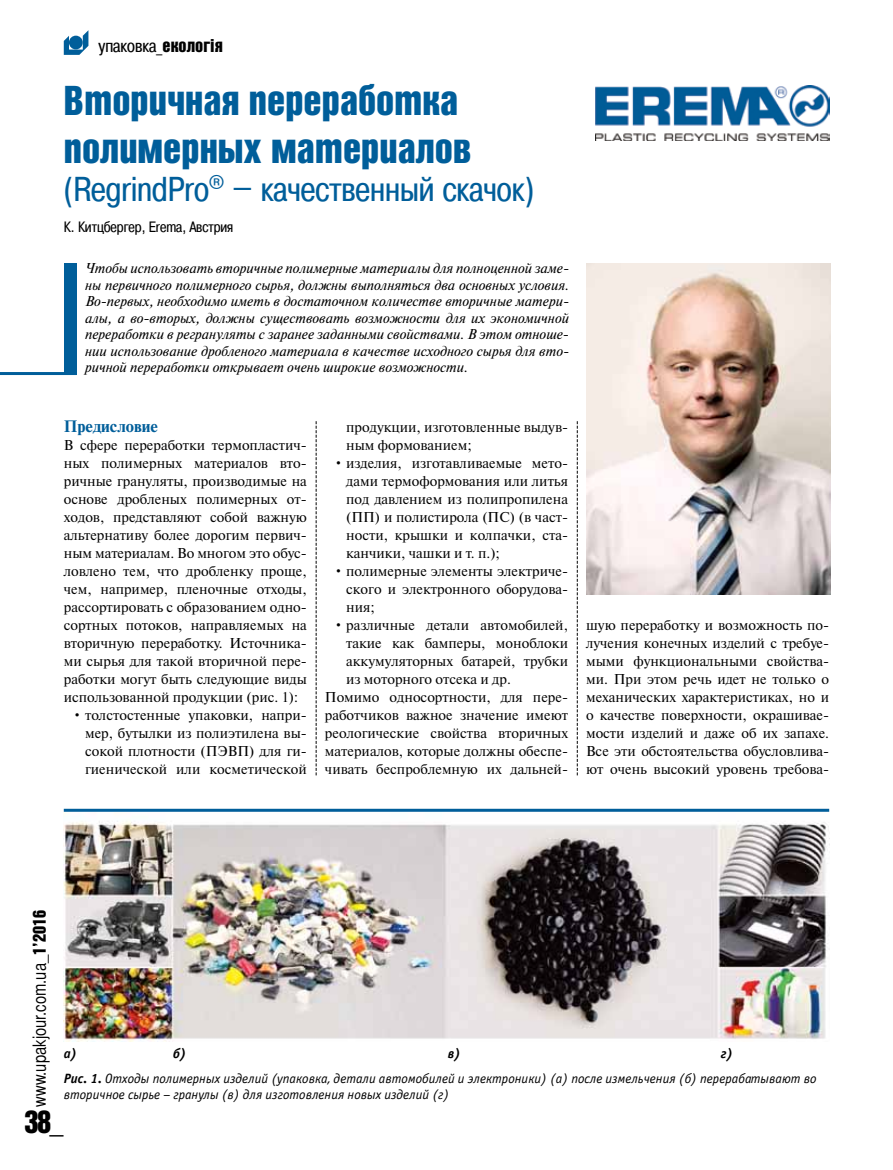
<style>
.page{position:relative;width:893px;height:1170px;background:#fff}
.page>*{position:absolute;margin:0;border:0;box-sizing:border-box;transform-origin:0 0}
.t1{font:40.5px/48.6px "Bastion Kontrast Alt C";color:#005e9a}
.t2{font:34.5px "Pragmatica Cond C";color:#005e9a}
.t3{font:31.5px "Bastion Kontrast Alt C";color:#000}
.t4{font:18px "Bastion C";color:#000}
.t5{font:18px "Pragmatica Cond C";color:#000}
.t6{font:700 16.5px "Newton C";color:#005e9a}
.t7{font:15px "Pragmatica Cond C";color:#000}
.t8{font:14.25px/18px "Newton C";color:#000}
.t9{font:italic 14.25px/16.5px "Newton C";color:#000;text-align:justify}
.t10{font:italic 13.5px/25px "Officina Sans C";color:#000}
.t11{font:italic 700 13.5px "Officina Sans C";color:#000}
.s1{font-family:"Bastion Kontrast Alt C"}
.s2{font-weight:700}
</style>
<div class="page">
<svg style="left:64px;top:30px;width:24px;height:25px"></svg>
<div style="left:64px;top:263px;width:13px;height:112px;background:#005e9a"></div>
<hr style="left:0;top:372px;width:77px;height:3px;background:#005e9a">
<svg style="left:316px;top:421px;width:1px;height:355px"></svg>
<svg style="left:577px;top:421px;width:1px;height:355px"></svg>
<img style="left:586px;top:263px;width:244px;height:332px">
<img style="left:595px;top:85px;width:234px;height:55px">
<img style="left:64px;top:821px;width:765px;height:220px">
<hr style="left:64px;top:808px;width:765px;height:3px;background:#005e9a">
<p class="t5" style="left:99px;top:35px;width:126px">упаковка_<span class="s1">екологія</span></p>
<h1 class="t1" style="left:64px;top:76px;width:409px">Вторичная переработка полимерных материалов</h1>
<h2 class="t2" style="left:64px;top:170px;width:472px">(RegrindPro<sup>®</sup> – качественный скачок)</h2>
<p class="t7" style="left:64px;top:218px;width:171px">К. Китцбергер, Erema, Австрия</p>
<p class="t9" style="left:85px;top:260px;width:486px">Чтобы использовать вторичные полимерные материалы для полноценной заме&shy;ны первичного полимерного сырья, должны выполняться два основных условия.<br>Во-первых, необходимо иметь в достаточном количестве вторичные матери&shy;алы, а во-вторых, должны существовать возможности для их экономичной переработки в регрануляты с заранее заданными свойствами. В этом отноше&shy;нии использование дробленого материала в качестве исходного сырья для вто&shy;ричной переработки открывает очень широкие возможности.</p>
<p class="t6" style="left:64px;top:417px;width:96px">Предисловие</p>
<p class="t8" style="left:64px;top:436px;width:245px">B сфере переработки термопластич&shy;ных полимерных материалов вто&shy;ричные грануляты, производимые на основе дробленых полимерных от&shy;ходов, представляют собой важную альтернативу более дорогим первич&shy;ным материалам. Во многом это обус&shy;ловлено тем, что дробленку проще, чем, например, пленочные отходы, рассортировать с образованием одно&shy;сортных потоков, направляемых на вторичную переработку. Источника&shy;ми сырья для такой вторичной пере&shy;работки могут быть следующие виды использованной продукции (рис. 1):</p>
<p class="t8" style="left:85px;top:706px;width:223px;text-align:justify;text-indent:-13px">• толстостенные упаковки, напри&shy;мер, бутылки из полиэтилена вы&shy;сокой плотности (ПЭВП) для ги&shy;гиенической или косметической</p>
<p class="t8" style="left:346px;top:418px;width:223px">продукции, изготовленные выдув&shy;ным формованием;</p>
<p class="t8" style="left:346px;top:454px;width:223px;text-align:justify;text-indent:-13px">• изделия, изготавливаемые мето&shy;дами термоформования или литья под давлением из полипропилена (ПП) и полистирола (ПС) (в част&shy;ности, крышки и колпачки, ста&shy;канчики, чашки и т. п.);</p>
<p class="t8" style="left:346px;top:562px;width:223px;text-align:justify;text-indent:-13px">• полимерные элементы электриче&shy;ского и электронного оборудова&shy;ния;</p>
<p class="t8" style="left:333px;top:616px;width:236px">• различные детали автомобилей,</p>
<p class="t8" style="left:346px;top:634px;width:223px">такие как бамперы, моноблоки</p>
<p class="t8" style="left:346px;top:652px;width:223px">аккумуляторных батарей, трубки</p>
<p class="t8" style="left:346px;top:670px;width:166px">из моторного отсека и др.</p>
<p class="t8" style="left:325px;top:688px;width:245px">Помимо односортности, для пере-</p>
<p class="t8" style="left:325px;top:706px;width:245px">работчиков важное значение имеют</p>
<p class="t8" style="left:325px;top:724px;width:245px">реологические свойства вторичных</p>
<p class="t8" style="left:325px;top:742px;width:245px">материалов, которые должны обеспе-</p>
<p class="t8" style="left:325px;top:760px;width:245px">чивать беспроблемную их дальней-</p>
<p class="t8" style="left:586px;top:616px;width:245px">шую переработку и возможность по&shy;лучения конечных изделий с требуе&shy;мыми функциональными свойства&shy;ми. При этом речь идет не только о механических характеристиках, но и о качестве поверхности, окрашивае&shy;мости изделий и даже об их запахе.<br>Все эти обстоятельства обусловлива&shy;ют очень высокий уровень требова-</p>
<p class="t4" style="left:29px;top:1106px;width:198px;rotate:-90deg">www.upakjour.com.ua_<span class="s1">1’2016</span></p>
<p class="t11" style="left:64px;top:1045px;width:15px">а)</p>
<p class="t11" style="left:173px;top:1045px;width:15px">б)</p>
<p class="t11" style="left:448px;top:1045px;width:14px">в)</p>
<p class="t10" style="left:64px;top:1040px;width:754px;text-indent:657px"><span class="s2">г)<br>Рис. 1.</span> Отходы полимерных изделий (упаковка, детали автомобилей и электроники) (а) после измельчения (б) перерабатывают во</p>
<p class="t10" style="left:64px;top:1082px;width:387px">вторичное сырье – гранулы (в) для изготовления новых изделий (г)</p>
<h3 class="t3" style="left:25px;top:1105px;width:41px">38_</h3>
</div>
